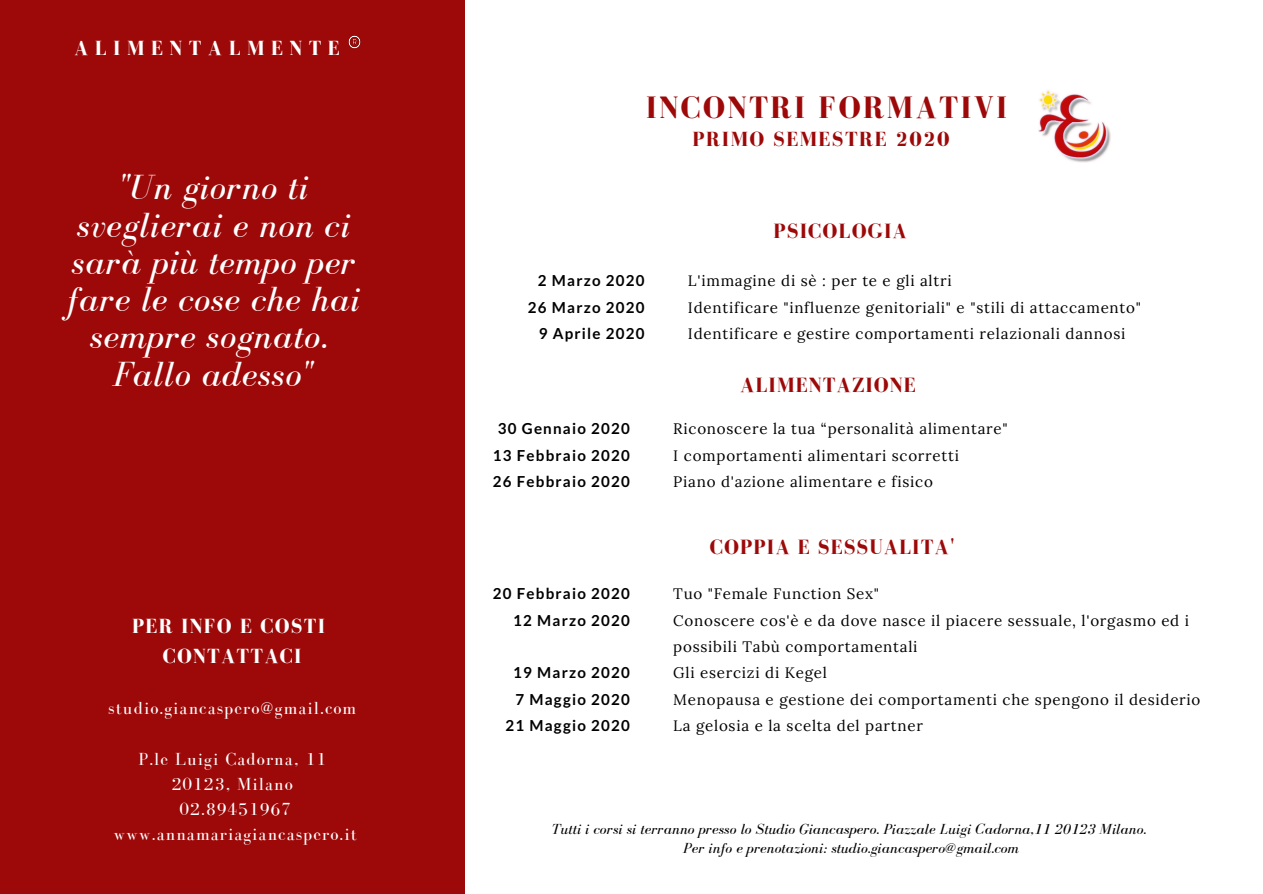
<style>
.page{position:relative;width:1263px;height:894px;background:#fff}
.page>*{position:absolute;margin:0;border:0;box-sizing:border-box;transform-origin:0 0}
.t1{font:italic 36px/37.2px "Bodoni FLF";letter-spacing:.02em;color:#fff;text-align:center}
.t2{font:700 31.8px "Bodoni FLF";letter-spacing:.07em;color:#9d0909}
.t3{font:700 21.15px "Bodoni FLF";letter-spacing:.05em;color:#9d0909}
.t4{font:700 21px/29.5px "Bodoni FLF";letter-spacing:.06em;color:#fff;text-align:center}
.t5{font:700 21px "Bodoni FLF";letter-spacing:.07em;color:#9d0909}
.t6{font:700 21px "Bodoni FLF";letter-spacing:.31em;color:#fff}
.t7{font:18px/25.2px "Bodoni FLF";letter-spacing:.06em;color:#fff;text-align:center}
.t8{font:15.15px/26.2px "Lora";letter-spacing:.05em;color:#000}
.t9{font:700 15.15px/26.2px "Lato";letter-spacing:.08em;color:#000;text-align:right}
.t10{font:italic 15px/19.6px "Bodoni FLF";letter-spacing:.01em;color:#000;text-align:center}
</style>
<div class="page">
<div style="left:0;top:0;width:464px;height:893px;background:#9d0909"></div>
<svg style="left:348px;top:36px;width:13px;height:12px"></svg>
<img style="left:1039px;top:90px;width:72px;height:72px">
<h3 class="t6" style="left:74px;top:37px;width:267px">ALIMENTALMENTE</h3>
<h1 class="t1" style="left:67px;top:169px;width:294px">"Un giorno ti sveglierai e non ci sarà più tempo per fare le cose che hai sempre sognato.<br>Fallo adesso"</h1>
<h3 class="t4" style="left:132px;top:611px;width:195px">PER INFO E COSTI<br>CONTATTACI</h3>
<p class="t7" style="left:108px;top:695px;width:250px">studio.giancaspero@gmail.com</p>
<p class="t7" style="left:113px;top:745px;width:245px">P.le Luigi Cadorna, 11<br>20123, Milano<br>02.89451967 www.annamariagiancaspero.it</p>
<h2 class="t2" style="left:646px;top:90px;width:363px">INCONTRI FORMATIVI</h2>
<h3 class="t5" style="left:693px;top:128px;width:258px">PRIMO SEMESTRE 2020</h3>
<p class="t9" style="left:528px;top:267px;width:118px">2 Marzo 2020<br>26 Marzo 2020<br>9 Aprile 2020</p>
<p class="t9" style="left:493px;top:415px;width:139px;text-align:center">30 Gennaio 2020<br>13 Febbraio 2020<br>26 Febbraio 2020</p>
<p class="t9" style="left:493px;top:580px;width:139px">20 Febbraio 2020<br>12 Marzo 2020</p>
<p class="t9" style="left:505px;top:659px;width:126px">19 Marzo 2020<br>7 Maggio 2020<br>21 Maggio 2020</p>
<h3 class="t3" style="left:773px;top:219px;width:135px">PSICOLOGIA</h3>
<p class="t8" style="left:688px;top:268px;width:455px">L'immagine di sè : per te e gli altri<br>Identificare "influenze genitoriali" e "stili di attaccamento"<br>Identificare e gestire comportamenti relazionali dannosi</p>
<h3 class="t3" style="left:740px;top:373px;width:177px">ALIMENTAZIONE</h3>
<p class="t8" style="left:673px;top:415px;width:336px">Riconoscere la tua “personalità alimentare"<br>I comportamenti alimentari scorretti<br>Piano d'azione alimentare e fisico</p>
<h3 class="t3" style="left:710px;top:536px;width:246px">COPPIA E SESSUALITA'</h3>
<p class="t8" style="left:673px;top:580px;width:529px">Tuo "Female Function Sex"<br>Conoscere cos'è e da dove nasce il piacere sessuale, l'orgasmo ed i possibili Tabù comportamentali<br>Gli esercizi di Kegel<br>Menopausa e gestione dei comportamenti che spengono il desiderio La gelosia e la scelta del partner</p>
<p class="t10" style="left:552px;top:818px;width:596px">Tutti i corsi si terranno presso lo Studio Giancaspero. Piazzale Luigi Cadorna,11 20123 Milano.<br>Per info e prenotazioni: studio.giancaspero@gmail.com</p>
</div>
